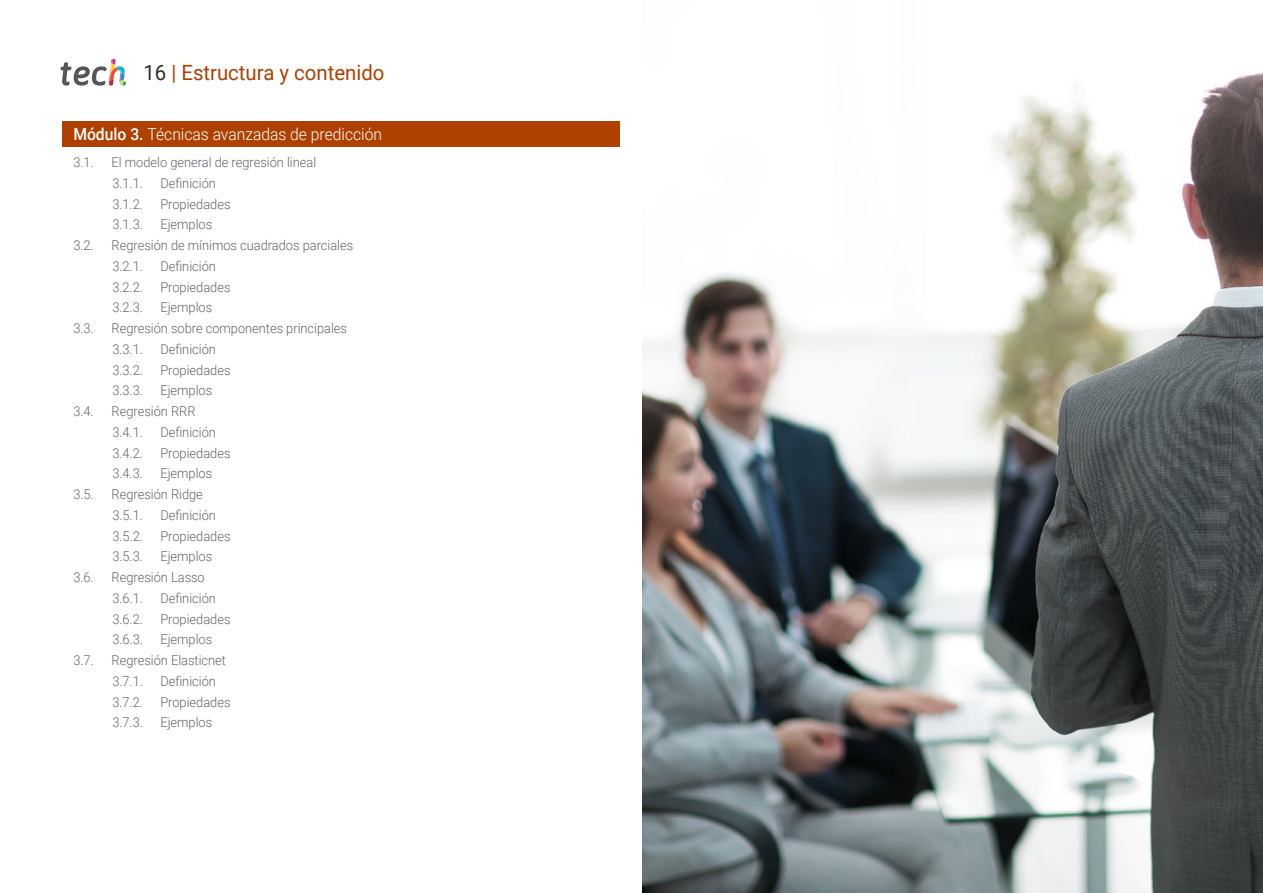
<style>
.page{position:relative;width:1263px;height:893px;background:#fff}
.page>*{position:absolute;margin:0;border:0;box-sizing:border-box;transform-origin:0 0}
.t1{font:21px "Roboto";color:#ae4000}
.t2{font:300 16.5px "Roboto";color:#fff;scale:.95 1}
.t3{font:300 13.5px/20.7px "Roboto";color:#61646a;scale:.95 1}
.s1{color:#312e20}
.s2{font-weight:500}
</style>
<div class="page">
<div style="left:62px;top:121px;width:558px;height:25px;background:#ae4000"></div>
<img style="left:642px;top:73px;width:621px;height:820px">
<svg style="left:61px;top:59px;width:65px;height:27px"></svg>
<h1 class="t1" style="left:144px;top:57px;width:242px"><span class="s1">16</span> | Estructura y contenido</h1>
<p class="t2" style="left:73px;top:123px;width:326px"><span class="s2">Módulo 3.</span> Técnicas avanzadas de predicción</p>
<p class="t3" style="left:73px;top:151px;width:23px">3.1.</p>
<p class="t3" style="left:112px;top:151px;width:217px">El modelo general de regresión lineal<br>3.1.1.</p>
<p class="t3" style="left:160px;top:172px;width:60px">Definición</p>
<p class="t3" style="left:112px;top:193px;width:34px">3.1.2.</p>
<p class="t3" style="left:160px;top:193px;width:75px">Propiedades</p>
<p class="t3" style="left:112px;top:214px;width:34px">3.1.3.</p>
<p class="t3" style="left:160px;top:214px;width:56px">Ejemplos</p>
<p class="t3" style="left:73px;top:234px;width:23px">3.2.</p>
<p class="t3" style="left:112px;top:234px;width:256px">Regresión de mínimos cuadrados parciales<br>3.2.1.</p>
<p class="t3" style="left:160px;top:255px;width:60px">Definición</p>
<p class="t3" style="left:112px;top:276px;width:34px">3.2.2.</p>
<p class="t3" style="left:160px;top:276px;width:75px">Propiedades</p>
<p class="t3" style="left:112px;top:297px;width:34px">3.2.3.</p>
<p class="t3" style="left:160px;top:297px;width:56px">Ejemplos</p>
<p class="t3" style="left:73px;top:317px;width:23px">3.3.</p>
<p class="t3" style="left:112px;top:317px;width:249px">Regresión sobre componentes principales<br>3.3.1.</p>
<p class="t3" style="left:160px;top:338px;width:60px">Definición</p>
<p class="t3" style="left:112px;top:359px;width:34px">3.3.2.</p>
<p class="t3" style="left:160px;top:359px;width:75px">Propiedades</p>
<p class="t3" style="left:112px;top:380px;width:34px">3.3.3.</p>
<p class="t3" style="left:160px;top:380px;width:56px">Ejemplos</p>
<p class="t3" style="left:73px;top:400px;width:23px">3.4.</p>
<p class="t3" style="left:112px;top:400px;width:90px">Regresión RRR<br>3.4.1.</p>
<p class="t3" style="left:160px;top:421px;width:60px">Definición</p>
<p class="t3" style="left:112px;top:442px;width:34px">3.4.2.</p>
<p class="t3" style="left:160px;top:442px;width:75px">Propiedades</p>
<p class="t3" style="left:112px;top:463px;width:34px">3.4.3.</p>
<p class="t3" style="left:160px;top:463px;width:56px">Ejemplos</p>
<p class="t3" style="left:73px;top:483px;width:23px">3.5.</p>
<p class="t3" style="left:112px;top:483px;width:98px">Regresión Ridge<br>3.5.1.</p>
<p class="t3" style="left:160px;top:504px;width:60px">Definición</p>
<p class="t3" style="left:112px;top:525px;width:34px">3.5.2.</p>
<p class="t3" style="left:160px;top:525px;width:75px">Propiedades</p>
<p class="t3" style="left:112px;top:546px;width:34px">3.5.3.</p>
<p class="t3" style="left:160px;top:546px;width:56px">Ejemplos</p>
<p class="t3" style="left:73px;top:566px;width:23px">3.6.</p>
<p class="t3" style="left:112px;top:566px;width:100px">Regresión Lasso<br>3.6.1.</p>
<p class="t3" style="left:160px;top:587px;width:60px">Definición</p>
<p class="t3" style="left:112px;top:608px;width:34px">3.6.2.</p>
<p class="t3" style="left:160px;top:608px;width:75px">Propiedades</p>
<p class="t3" style="left:112px;top:629px;width:34px">3.6.3.</p>
<p class="t3" style="left:160px;top:629px;width:56px">Ejemplos</p>
<p class="t3" style="left:73px;top:649px;width:23px">3.7.</p>
<p class="t3" style="left:112px;top:649px;width:122px">Regresión Elasticnet<br>3.7.1.</p>
<p class="t3" style="left:160px;top:670px;width:60px">Definición</p>
<p class="t3" style="left:112px;top:691px;width:34px">3.7.2.</p>
<p class="t3" style="left:160px;top:691px;width:75px">Propiedades</p>
<p class="t3" style="left:112px;top:712px;width:34px">3.7.3.</p>
<p class="t3" style="left:160px;top:712px;width:56px">Ejemplos</p>
</div>
